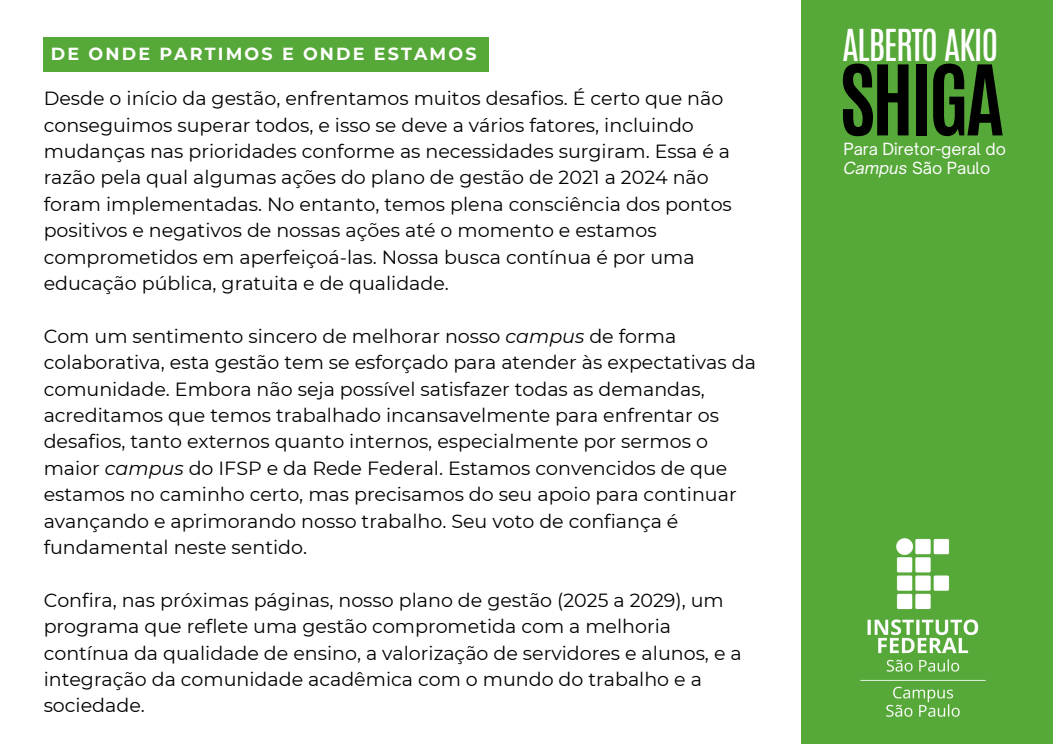
<style>
.page{position:relative;width:1053px;height:744px;background:#fff}
.page>*{position:absolute;margin:0;border:0;box-sizing:border-box;transform-origin:0 0}
.t1{font:700 82.64px "Antonio";letter-spacing:-.045em;color:#000}
.t2{font:36.76px "Antonio";letter-spacing:-.045em;color:#fff}
.t3{font:19.04px/26.4px "Montserrat";color:#000}
.t4{font:700 17.48px "Montserrat";letter-spacing:.125em;color:#fff}
.t5{font:16.04px/19.2px "Open Sauce One";color:#fff}
.s1{font-style:italic}
</style>
<div class="page">
<div style="left:801px;top:0;width:251px;height:744px;background:#56a838"></div>
<svg style="left:367px;top:37px;width:29px;height:1px"></svg>
<svg style="left:406px;top:37px;width:29px;height:1px"></svg>
<div style="left:44px;top:38px;width:445px;height:34px;background:#56a838"></div>
<img style="left:860px;top:538px;width:125px;height:179px">
<h4 class="t4" style="left:51px;top:43px;width:427px">DE ONDE PARTIMOS E ONDE ESTAMOS</h4>
<h4 class="t3" style="left:44px;top:85px;width:689px">Desde o início da gestão, enfrentamos muitos desafios. É certo que não conseguimos superar todos, e isso se deve a vários fatores, incluindo mudanças nas prioridades conforme as necessidades surgiram. Essa é a razão pela qual algumas ações do plano de gestão de 2021 a 2024 não foram implementadas. No entanto, temos plena consciência dos pontos positivos e negativos de nossas ações até o momento e estamos comprometidos em aperfeiçoá-las. Nossa busca contínua é por uma educação pública, gratuita e de qualidade.</h4>
<p class="t3" style="left:44px;top:323px;width:713px">Com um sentimento sincero de melhorar nosso <span class="s1">campus</span> de forma colaborativa, esta gestão tem se esforçado para atender às expectativas da comunidade. Embora não seja possível satisfazer todas as demandas, acreditamos que temos trabalhado incansavelmente para enfrentar os desafios, tanto externos quanto internos, especialmente por sermos o maior <span class="s1">campus</span> do IFSP e da Rede Federal. Estamos convencidos de que estamos no caminho certo, mas precisamos do seu apoio para continuar avançando e aprimorando nosso trabalho. Seu voto de confiança é fundamental neste sentido.</p>
<h2 class="t3" style="left:44px;top:587px;width:699px">Confira, nas próximas páginas, nosso plano de gestão (2025 a 2029), um programa que reflete uma gestão comprometida com a melhoria contínua da qualidade de ensino, a valorização de servidores e alunos, e a integração da comunidade acadêmica com o mundo do trabalho e a sociedade.</h2>
<h3 class="t2" style="left:842px;top:19px;width:158px">ALBERTO AKIO</h3>
<p class="t1" style="left:839px;top:41px;width:167px">SHIGA</p>
<h4 class="t5" style="left:843px;top:140px;width:164px">Para Diretor-geral do<br><span class="s1">Campus</span> São Paulo</h4>
</div>
